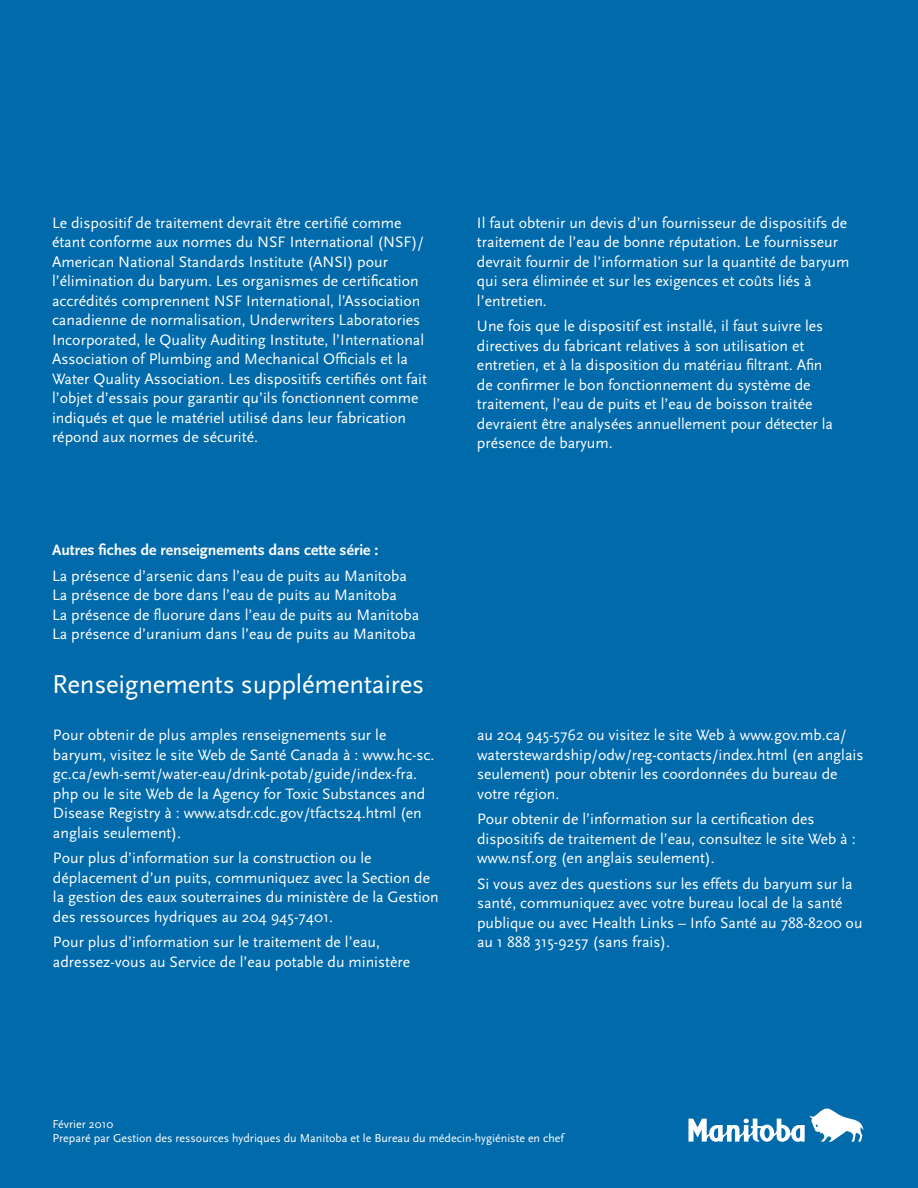
<style>
.page{position:relative;width:918px;height:1188px;background:#016aab}
.page>*{position:absolute;margin:0;border:0;box-sizing:border-box;transform-origin:0 0}
.t1{font:27px "Scala Sans";letter-spacing:-.01em;color:#fff}
.t2{font:15.75px/19.5px "Scala Sans";color:#fff}
.t3{font:700 15.75px "Scala Sans";color:#fff}
.t4{font:12px/13.5px "Scala Sans";color:#fff}
</style>
<div class="page">
<svg style="left:688px;top:1108px;width:175px;height:34px"></svg>
<p class="t2" style="left:52px;top:213px;width:376px">Le dispositif de traitement devrait être certifié comme étant conforme aux normes du NSF International (NSF)/ American National Standards Institute (ANSI) pour l’élimination du baryum. Les organismes de certification accrédités comprennent NSF International, l’Association canadienne de normalisation, Underwriters Laboratories Incorporated, le Quality Auditing Institute, l’International Association of Plumbing and Mechanical Officials et la Water Quality Association. Les dispositifs certifiés ont fait l’objet d’essais pour garantir qu’ils fonctionnent comme indiqués et que le matériel utilisé dans leur fabrication répond aux normes de sécurité.</p>
<p class="t2" style="left:477px;top:213px;width:374px">Il faut obtenir un devis d’un fournisseur de dispositifs de traitement de l’eau de bonne réputation. Le fournisseur devrait fournir de l’information sur la quantité de baryum qui sera éliminée et sur les exigences et coûts liés à l’entretien.</p>
<p class="t2" style="left:477px;top:317px;width:357px">Une fois que le dispositif est installé, il faut suivre les directives du fabricant relatives à son utilisation et entretien, et à la disposition du matériau filtrant. Afin de confirmer le bon fonctionnement du système de traitement, l’eau de puits et l’eau de boisson traitée devraient être analysées annuellement pour détecter la présence de baryum.</p>
<p class="t3" style="left:52px;top:542px;width:328px">Autres fiches de renseignements dans cette série :</p>
<p class="t2" style="left:52px;top:566px;width:369px">La présence d’arsenic dans l’eau de puits au Manitoba La présence de bore dans l’eau de puits au Manitoba<br>La présence de fluorure dans l’eau de puits au Manitoba La présence d’uranium dans l’eau de puits au Manitoba</p>
<h1 class="t1" style="left:52px;top:670px;width:374px">Renseignements supplémentaires</h1>
<p class="t2" style="left:53px;top:726px;width:383px">Pour obtenir de plus amples renseignements sur le baryum, visitez le site Web de Santé Canada à : www.hc-sc. gc.ca/ewh-semt/water-eau/drink-potab/guide/index-fra. php ou le site Web de la Agency for Toxic Substances and Disease Registry à : www.atsdr.cdc.gov/tfacts24.html (en anglais seulement).</p>
<p class="t2" style="left:53px;top:849px;width:387px">Pour plus d’information sur la construction ou le déplacement d’un puits, communiquez avec la Section de la gestion des eaux souterraines du ministère de la Gestion des ressources hydriques au 204 945‑7401.</p>
<p class="t2" style="left:53px;top:933px;width:359px">Pour plus d’information sur le traitement de l’eau, adressez-vous au Service de l’eau potable du ministère</p>
<p class="t2" style="left:477px;top:726px;width:388px">au 204 945‑5762 ou visitez le site Web à www.gov.mb.ca/ waterstewardship/odw/reg-contacts/index.html (en anglais seulement) pour obtenir les coordonnées du bureau de votre région.</p>
<p class="t2" style="left:477px;top:810px;width:380px">Pour obtenir de l’information sur la certification des dispositifs de traitement de l’eau, consultez le site Web à : www.nsf.org (en anglais seulement).</p>
<p class="t2" style="left:477px;top:874px;width:387px">Si vous avez des questions sur les effets du baryum sur la santé, communiquez avec votre bureau local de la santé publique ou avec Health Links – Info Santé au 788-8200 ou au 1 888 315-9257 (sans frais).</p>
<p class="t4" style="left:52px;top:1118px;width:513px">Février 2010<br>Preparé par Gestion des ressources hydriques du Manitoba et le Bureau du médecin-hygiéniste en chef</p>
</div>
